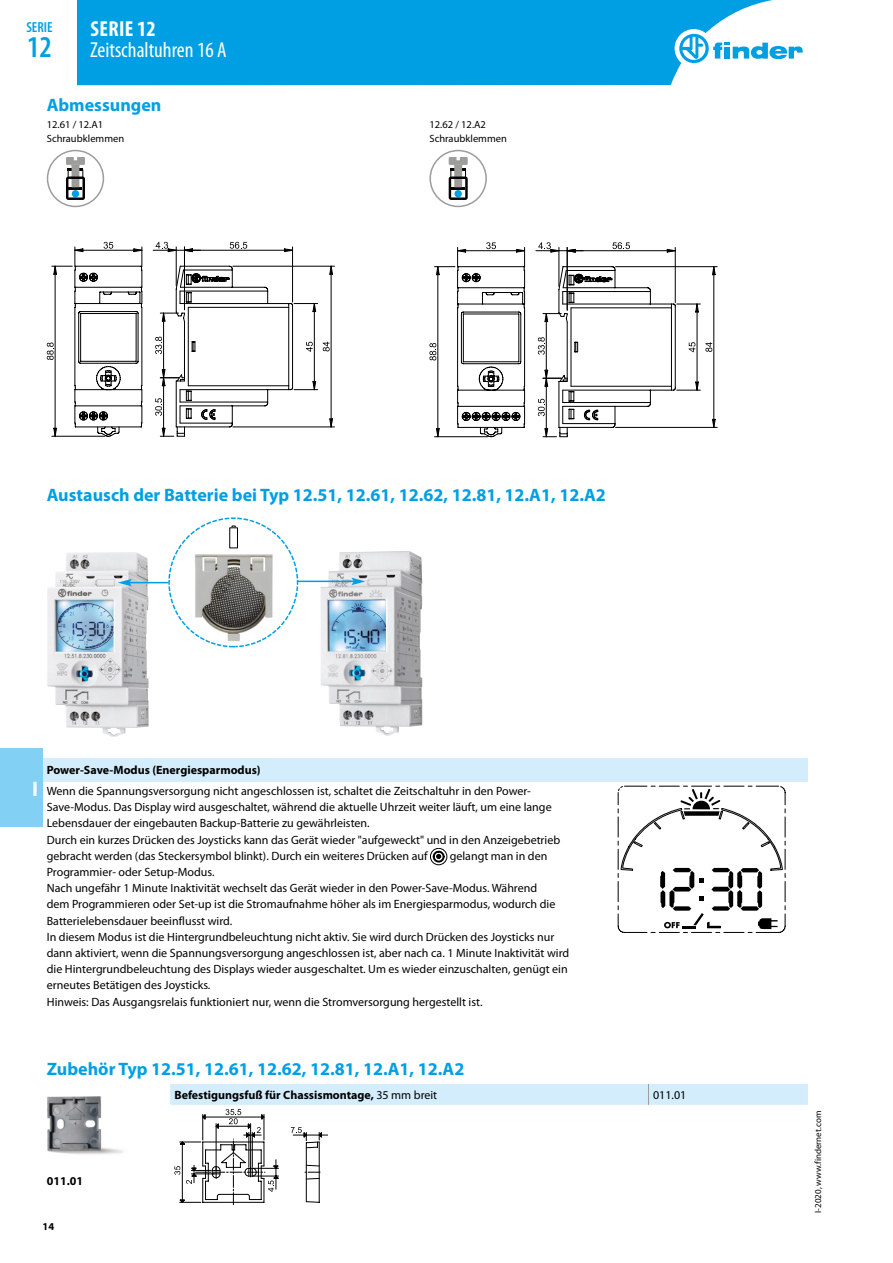
<style>
.page{position:relative;width:893px;height:1263px;background:#fff}
.page>*{position:absolute;margin:0;border:0;box-sizing:border-box;transform-origin:0 0}
.t1{font:600 condensed 30.3px "Myriad Pro";color:#009fe3}
.t2{font:condensed 21.75px "Myriad Pro";color:#fff}
.t3{font:700 condensed 21.75px "Myriad Pro";letter-spacing:.02em;color:#fff}
.t4{font:700 21px "Myriad Pro";color:#fff}
.t5{font:700 18px "Myriad Pro";color:#009fe3}
.t6{font:600 condensed 14.55px "Myriad Pro";color:#009fe3}
.t7{font:12px/16.2px "Myriad Pro";color:#000}
.t8{font:700 12px "Myriad Pro";color:#000}
.t9{font:10.5px/14.2px "Myriad Pro";color:#000}
.t10{font:700 10.5px "Myriad Pro";color:#000}
.t11{font:9px "Myriad Pro";color:#000}
.s1{font-weight:400}
</style>
<div class="page">
<div style="left:47px;top:150px;width:57px;height:57px;border:2px solid #9d9d9c;border-radius:50%"></div>
<svg style="left:66px;top:157px;width:19px;height:43px"></svg>
<hr style="left:141px;top:307px;width:1px;height:79px;background:#000">
<hr style="left:76px;top:426px;width:65px;height:1px;background:#000">
<hr style="left:76px;top:406px;width:65px;height:1px;background:#000">
<hr style="left:76px;top:287px;width:65px;height:1px;background:#000">
<hr style="left:76px;top:266px;width:65px;height:1px;background:#000">
<svg style="left:141px;top:386px;width:1px;height:42px"></svg>
<hr style="left:76px;top:303px;width:65px;height:1px;background:#000">
<hr style="left:100px;top:292px;width:40px;height:1px;background:#000">
<hr style="left:75px;top:250px;width:67px;height:1px;background:#000">
<hr style="left:233px;top:266px;width:101px;height:1px;background:#000">
<hr style="left:233px;top:427px;width:101px;height:1px;background:#000">
<svg style="left:155px;top:265px;width:178px;height:172px"></svg>
<hr style="left:331px;top:266px;width:1px;height:161px;background:#000">
<hr style="left:292px;top:247px;width:1px;height:55px;background:#000">
<svg style="left:230px;top:242px;width:17px;height:7px"></svg>
<svg style="left:284px;top:249px;width:9px;height:3px"></svg>
<hr style="left:184px;top:250px;width:109px;height:1px;background:#000">
<hr style="left:184px;top:247px;width:1px;height:63px;background:#000">
<hr style="left:176px;top:247px;width:1px;height:39px;background:#000">
<svg style="left:185px;top:249px;width:8px;height:3px"></svg>
<svg style="left:156px;top:242px;width:20px;height:10px"></svg>
<hr style="left:153px;top:250px;width:48px;height:1px;background:#000">
<hr style="left:81px;top:363px;width:55px;height:1px;background:#000">
<hr style="left:81px;top:311px;width:55px;height:1px;background:#000">
<svg style="left:128px;top:247px;width:15px;height:67px"></svg>
<hr style="left:138px;top:313px;width:1px;height:48px;background:#000">
<hr style="left:81px;top:313px;width:55px;height:1px;background:#000">
<hr style="left:81px;top:361px;width:55px;height:1px;background:#000">
<hr style="left:136px;top:313px;width:1px;height:48px;background:#000">
<hr style="left:109px;top:389px;width:32px;height:1px;background:#000">
<svg style="left:47px;top:242px;width:73px;height:195px"></svg>
<div style="left:429px;top:150px;width:58px;height:57px;border:2px solid #9d9d9c;border-radius:50%"></div>
<svg style="left:449px;top:157px;width:19px;height:43px"></svg>
<hr style="left:615px;top:266px;width:102px;height:1px;background:#000">
<hr style="left:615px;top:427px;width:102px;height:1px;background:#000">
<svg style="left:538px;top:265px;width:177px;height:172px"></svg>
<hr style="left:714px;top:267px;width:1px;height:160px;background:#000">
<hr style="left:675px;top:247px;width:1px;height:56px;background:#000">
<svg style="left:612px;top:242px;width:18px;height:7px"></svg>
<svg style="left:667px;top:249px;width:8px;height:3px"></svg>
<hr style="left:567px;top:250px;width:108px;height:1px;background:#000">
<hr style="left:567px;top:247px;width:1px;height:63px;background:#000">
<hr style="left:559px;top:247px;width:1px;height:39px;background:#000">
<svg style="left:567px;top:249px;width:8px;height:3px"></svg>
<svg style="left:538px;top:242px;width:21px;height:10px"></svg>
<hr style="left:536px;top:250px;width:47px;height:1px;background:#000">
<svg style="left:429px;top:242px;width:96px;height:195px"></svg>
<img style="left:47px;top:552px;width:102px;height:185px">
<img style="left:320px;top:551px;width:102px;height:185px">
<hr style="left:129px;top:582px;width:39px;height:1px;background:#009fe3">
<svg style="left:118px;top:579px;width:14px;height:7px"></svg>
<svg style="left:168px;top:517px;width:131px;height:131px"></svg>
<div style="left:230px;top:528px;width:7px;height:20px;background:#fff"></div>
<div style="left:229px;top:527px;width:9px;height:21px;border:1px solid #000"></div>
<svg style="left:351px;top:578px;width:14px;height:7px"></svg>
<hr style="left:297px;top:581px;width:57px;height:1px;background:#009fe3">
<div style="left:43px;top:758px;width:765px;height:24px;background:#d4edfc"></div>
<svg style="left:430px;top:848px;width:17px;height:17px"></svg>
<svg style="left:618px;top:786px;width:167px;height:147px"></svg>
<img style="left:47px;top:1096px;width:77px;height:59px">
<svg style="left:170px;top:1084px;width:638px;height:121px"></svg>
<div style="left:0;top:748px;width:43px;height:79px;background:#83d0f5"></div>
<div style="left:77px;top:0;width:696px;height:85px;background:#009fe3"></div>
<div style="left:675px;top:29px;width:38px;height:39px;background:#fff;border-radius:50%"></div>
<svg style="left:679px;top:34px;width:124px;height:29px"></svg>
<p class="t6" style="left:26px;top:19px;width:28px">SERIE</p>
<h1 class="t1" style="left:27px;top:30px;width:26px">12</h1>
<h2 class="t3" style="left:90px;top:16px;width:67px">SERIE 12</h2>
<h2 class="t2" style="left:90px;top:37px;width:138px">Zeitschaltuhren 16 A</h2>
<h3 class="t5" style="left:47px;top:93px;width:116px">Abmessungen</h3>
<p class="t9" style="left:47px;top:117px;width:79px">12.61 / 12.A1<br>Schraubklemmen</p>
<p class="t9" style="left:429px;top:117px;width:79px">12.62 / 12.A2<br>Schraubklemmen</p>
<h3 class="t5" style="left:47px;top:483px;width:561px">Austausch der Batterie bei Typ 12.51, 12.61, 12.62, 12.81, 12.A1, 12.A2</h3>
<h3 class="t4" style="left:32px;top:775px;width:7px">I</h3>
<p class="t8" style="left:47px;top:762px;width:215px">Power-Save-Modus (Energiesparmodus)</p>
<p class="t7" style="left:47px;top:783px;width:515px">Wenn die Spannungsversorgung nicht angeschlossen ist, schaltet die Zeitschaltuhr in den Power-Save-Modus. Das Display wird ausgeschaltet, während die aktuelle Uhrzeit weiter läuft, um eine lange Lebensdauer der eingebauten Backup-Batterie zu gewährleisten.<br>Durch ein kurzes Drücken des Joysticks kann das Gerät wieder "aufgeweckt" und in den Anzeigebetrieb gebracht werden (das Steckersymbol blinkt). Durch ein weiteres Drücken auf</p>
<p class="t7" style="left:450px;top:847px;width:99px">gelangt man in den</p>
<p class="t7" style="left:47px;top:864px;width:524px">Programmier- oder Setup-Modus.<br>Nach ungefähr 1 Minute Inaktivität wechselt das Gerät wieder in den Power-Save-Modus. Während<br>dem Programmieren oder Set-up ist die Stromaufnahme höher als im Energiesparmodus, wodurch die Batterielebensdauer beeinflusst wird.<br>In diesem Modus ist die Hintergrundbeleuchtung nicht aktiv. Sie wird durch Drücken des Joysticks nur dann aktiviert, wenn die Spannungsversorgung angeschlossen ist, aber nach ca. 1 Minute Inaktivität wird die Hintergrundbeleuchtung des Displays wieder ausgeschaltet. Um es wieder einzuschalten, genügt ein erneutes Betätigen des Joysticks.<br>Hinweis: Das Ausgangsrelais funktioniert nur, wenn die Stromversorgung hergestellt ist.</p>
<h3 class="t5" style="left:47px;top:1058px;width:419px">Zubehör Typ 12.51, 12.61, 12.62, 12.81, 12.A1, 12.A2</h3>
<p class="t8" style="left:174px;top:1087px;width:264px">Befestigungsfuß für Chassismontage, <span class="s1">35 mm breit</span></p>
<p class="t7" style="left:653px;top:1086px;width:35px">011.01</p>
<p class="t8" style="left:47px;top:1173px;width:38px">011.01</p>
<p class="t10" style="left:43px;top:1219px;width:13px">14</p>
<p class="t11" style="left:812px;top:1213px;width:103px;rotate:-90deg">I-2020, www.findernet.com</p>
</div>
